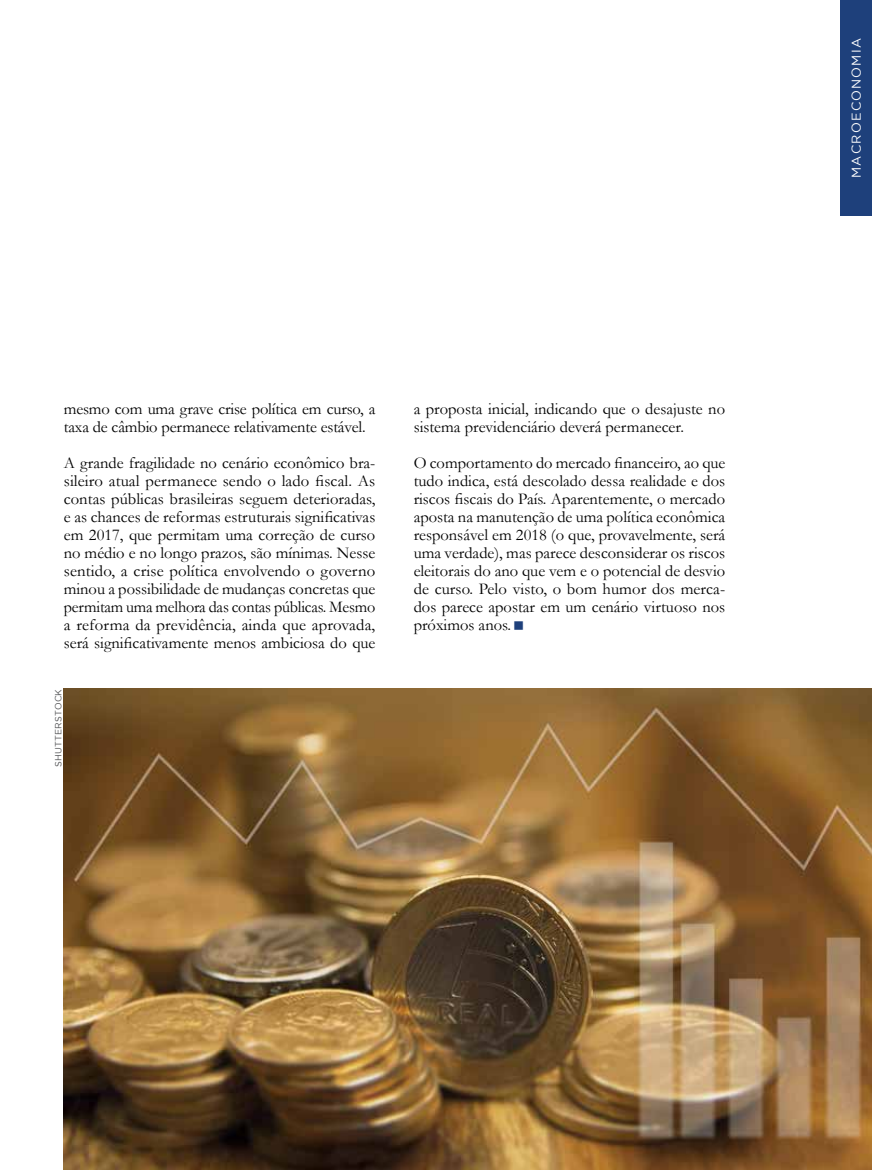
<style>
.page{position:relative;width:872px;height:1170px;background:#fff}
.page>*{position:absolute;margin:0;border:0;box-sizing:border-box;transform-origin:0 0}
.t1{font:16.5px/18px "Garamond";color:#000}
.t2{font:12.75px "Gotham";letter-spacing:.095em;color:#fff}
.t3{font:9px "Gotham";letter-spacing:.015em;color:#515254}
</style>
<div class="page">
<div style="left:840px;top:0;width:32px;height:216px;background:#1e407b"></div>
<img style="left:64px;top:688px;width:808px;height:481px">
<p class="t1" style="left:64px;top:400px;width:313px">mesmo com uma grave crise política em curso, a taxa de câmbio permanece relativamente estável.</p>
<p class="t1" style="left:64px;top:454px;width:313px;text-align:justify">A grande fragilidade no cenário econômico bra&shy;sileiro atual permanece sendo o lado fiscal. As contas públicas brasileiras seguem deterioradas, e as chances de reformas estruturais significativas em 2017, que permitam uma correção de curso no médio e no longo prazos, são mínimas. Nesse sentido, a crise política envolvendo o governo minou a possibilidade de mudanças concretas que permitam uma melhora das contas públicas. Mesmo a reforma da previdência, ainda que aprovada, será significativamente menos ambiciosa do que</p>
<p class="t3" style="left:53px;top:766px;width:79px;rotate:-90deg">SHUTTERSTOCK</p>
<p class="t1" style="left:414px;top:400px;width:313px">a proposta inicial, indicando que o desajuste no sistema previdenciário deverá permanecer.</p>
<p class="t1" style="left:414px;top:454px;width:313px;text-align:justify">O comportamento do mercado financeiro, ao que tudo indica, está descolado dessa realidade e dos riscos fiscais do País. Aparentemente, o mercado aposta na manutenção de uma política econômica responsável em 2018 (o que, provavelmente, será uma verdade), mas parece desconsiderar os riscos eleitorais do ano que vem e o potencial de desvio de curso. Pelo visto, o bom humor dos merca&shy;dos parece apostar em um cenário virtuoso nos próximos anos.</p>
<p class="t2" style="left:849px;top:178px;width:141px;rotate:-90deg">MACROECONOMIA</p>
</div>
